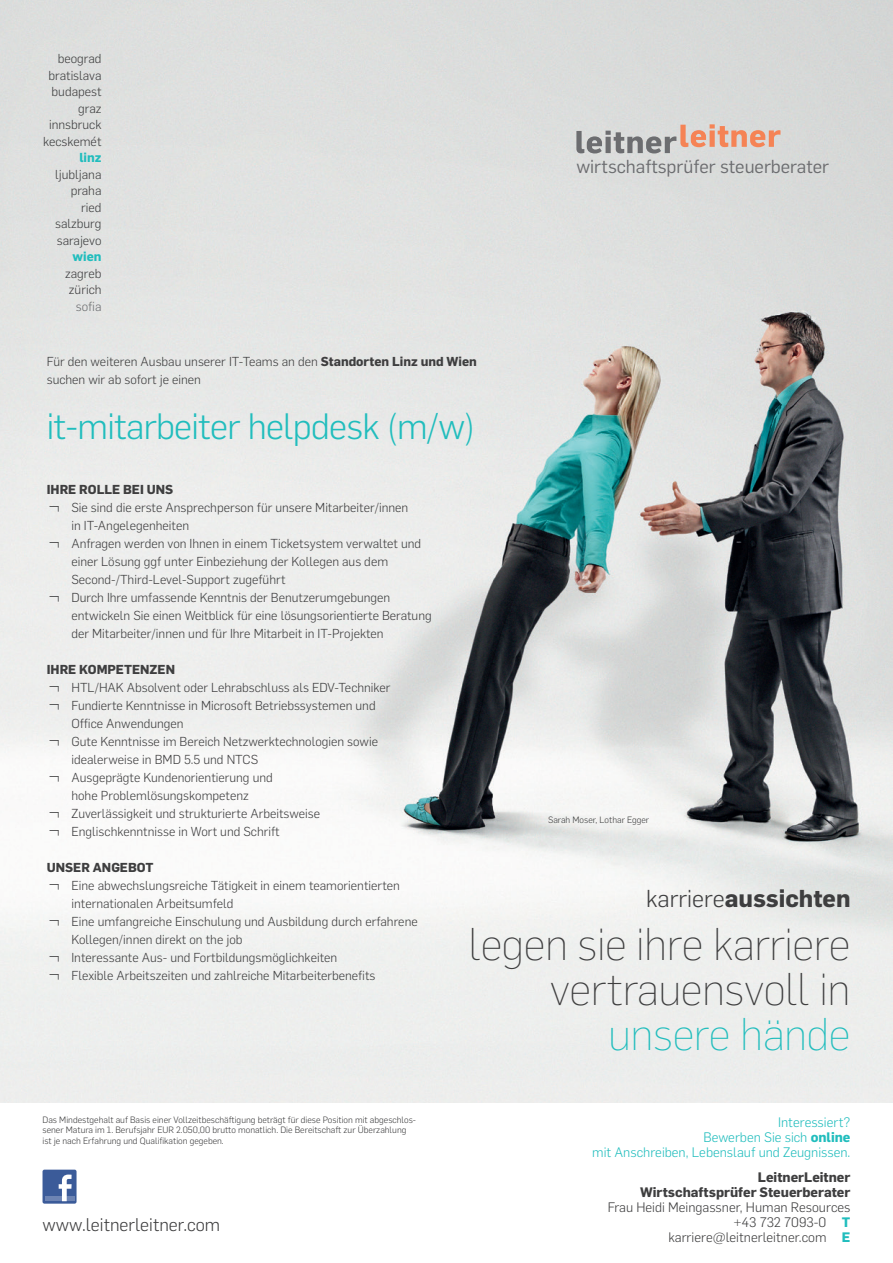
<style>
.page{position:relative;width:893px;height:1263px;background:#fff}
.page>*{position:absolute;margin:0;border:0;box-sizing:border-box;transform-origin:0 0}
.t1{font:200 45px/45px "Flama";letter-spacing:-.01em;color:#3e3e3f;text-align:right}
.t2{font:200 45px "Flama";letter-spacing:-.01em;color:#21bdbd}
.t3{font:300 36px "Flama";letter-spacing:-.02em;color:#21bdbd}
.t4{font:700 24px "Flama";color:#3e3e3f}
.t5{font:18.45px "Flama";color:#6c6d70}
.t6{font:300 18px "Flama";color:#3e3e3f}
.t7{font:300 13.5px/15px "Flama";color:#3e3e3f;text-align:right}
.t8{font:300 13.5px/15px "Flama";color:#21bdbd;text-align:right}
.t9{font:700 13.5px/15px "Flama";color:#3e3e3f;text-align:right}
.t10{font:300 12.75px/18px "Flama";color:#3e3e3f}
.t11{font:700 12.75px "Flama";color:#3e3e3f}
.t12{font:700 12.75px "Flama";color:#21bdbd}
.t13{font:300 12.75px "Flama";color:#6c6d70}
.t14{font:300 9px/10.5px "Flama";color:#3e3e3f}
.s1{font-weight:700}
.s2{font-weight:300}
.s3{font-weight:700;color:#21bdbd}
</style>
<div class="page">
<img style="left:0;top:0;width:893px;height:1103px">
<div style="left:43px;top:1169px;width:34px;height:35px;background:#3b5b99;border-radius:2px"></div>
<div style="left:45px;top:1196px;width:29px;height:5px;background:#6d84b3"></div>
<svg style="left:59px;top:1174px;width:13px;height:27px"></svg>
<svg style="left:576px;top:124px;width:204px;height:29px;background:#cbb9b0"></svg>
<svg style="left:50px;top:506px;width:9px;height:6px"></svg>
<svg style="left:50px;top:542px;width:9px;height:6px"></svg>
<svg style="left:50px;top:596px;width:9px;height:6px"></svg>
<svg style="left:50px;top:686px;width:9px;height:6px"></svg>
<svg style="left:50px;top:704px;width:9px;height:6px"></svg>
<svg style="left:50px;top:740px;width:9px;height:6px"></svg>
<svg style="left:50px;top:776px;width:9px;height:6px"></svg>
<svg style="left:50px;top:812px;width:9px;height:6px"></svg>
<svg style="left:50px;top:830px;width:9px;height:6px"></svg>
<svg style="left:50px;top:884px;width:9px;height:6px"></svg>
<svg style="left:50px;top:920px;width:9px;height:6px"></svg>
<svg style="left:50px;top:956px;width:9px;height:6px"></svg>
<svg style="left:50px;top:974px;width:9px;height:6px"></svg>
<p class="t10" style="left:43px;top:50px;width:60px;line-height:16.5px;text-align:right">beograd bratislava budapest graz innsbruck kecskemét</p>
<p class="t12" style="left:79px;top:148px;width:24px">linz</p>
<p class="t10" style="left:55px;top:165px;width:48px;line-height:16.5px;text-align:right">ljubljana praha ried salzburg sarajevo</p>
<p class="t12" style="left:72px;top:247px;width:31px">wien</p>
<p class="t10" style="left:65px;top:264px;width:38px;line-height:16.5px;text-align:center">zagreb zürich</p>
<p class="t13" style="left:76px;top:297px;width:27px">sofia</p>
<p class="t10" style="left:47px;top:352px;width:432px">Für den weiteren Ausbau unserer IT-Teams an den <span class="s1">Standorten Linz und Wien </span>suchen wir ab sofort je einen</p>
<h2 class="t3" style="left:47px;top:401px;width:430px">it-mitarbeiter helpdesk (m/w)</h2>
<h3 class="t5" style="left:576px;top:154px;width:254px">wirtschaftsprüfer steuerberater</h3>
<p class="t11" style="left:47px;top:480px;width:128px">IHRE ROLLE BEI UNS</p>
<p class="t10" style="left:71px;top:498px;width:338px">Sie sind die erste Ansprechperson für unsere Mitarbeiter/innen in IT-Angelegenheiten</p>
<p class="t10" style="left:71px;top:534px;width:351px">Anfragen werden von Ihnen in einem Ticketsystem verwaltet und einer Lösung ggf unter Einbeziehung der Kollegen aus dem<br>Second-/Third-Level-Support zugeführt</p>
<p class="t10" style="left:71px;top:588px;width:362px">Durch Ihre umfassende Kenntnis der Benutzerumgebungen entwickeln Sie einen Weitblick für eine lösungsorientierte Beratung der Mitarbeiter/innen und für Ihre Mitarbeit in IT-Projekten</p>
<p class="t11" style="left:47px;top:660px;width:130px">IHRE KOMPETENZEN</p>
<p class="t10" style="left:71px;top:678px;width:321px">HTL/HAK Absolvent oder Lehrabschluss als EDV-Techniker</p>
<p class="t10" style="left:71px;top:696px;width:306px">Fundierte Kenntnisse in Microsoft Betriebssystemen und<br>Office Anwendungen</p>
<p class="t10" style="left:71px;top:732px;width:308px">Gute Kenntnisse im Bereich Netzwerktechnologien sowie idealerweise in BMD 5.5 und NTCS</p>
<p class="t10" style="left:71px;top:768px;width:203px">Ausgeprägte Kundenorientierung und hohe Problemlösungskompetenz</p>
<p class="t10" style="left:71px;top:804px;width:250px">Zuverlässigkeit und strukturierte Arbeitsweise</p>
<p class="t10" style="left:71px;top:822px;width:210px">Englischkenntnisse in Wort und Schrift</p>
<p class="t11" style="left:47px;top:858px;width:108px">UNSER ANGEBOT</p>
<p class="t10" style="left:71px;top:876px;width:330px">Eine abwechslungsreiche Tätigkeit in einem teamorientierten internationalen Arbeitsumfeld</p>
<p class="t10" style="left:71px;top:912px;width:348px">Eine umfangreiche Einschulung und Ausbildung durch erfahrene<br>Kollegen/innen direkt on the job</p>
<p class="t10" style="left:71px;top:948px;width:267px">Interessante Aus- und Fortbildungsmöglichkeiten</p>
<p class="t10" style="left:71px;top:966px;width:306px">Flexible Arbeitszeiten und zahlreiche Mitarbeiterbenefits</p>
<p class="t14" style="left:43px;top:1114px;width:375px">Das Mindestgehalt auf Basis einer Vollzeitbeschäftigung beträgt für diese Position mit abgeschlos&shy;sener Matura im 1. Berufsjahr EUR 2.050,00 brutto monatlich. Die Bereitschaft zur Überzahlung ist je nach Erfahrung und Qualifikation gegeben.</p>
<h3 class="t6" style="left:43px;top:1213px;width:179px">www.leitnerleitner.com</h3>
<p class="t14" style="left:548px;top:814px;width:103px">Sarah Moser, Lothar Egger</p>
<h3 class="t4" style="left:646px;top:881px;width:206px"><span class="s2">karriere</span>aussichten</h3>
<h1 class="t1" style="left:469px;top:920px;width:383px">legen sie ihre karriere vertrauensvoll in</h1>
<h1 class="t2" style="left:608px;top:1005px;width:244px">unsere hände</h1>
<p class="t8" style="left:592px;top:1114px;width:260px">Interessiert?<br>Bewerben Sie sich <span class="s1">online<br></span>mit Anschreiben, Lebenslauf und Zeugnissen.</p>
<p class="t9" style="left:640px;top:1168px;width:212px">LeitnerLeitner<br>Wirtschaftsprüfer Steuerberater</p>
<p class="t7" style="left:608px;top:1199px;width:244px">Frau Heidi Meingassner, Human Resources +43 732 7093-0 <span class="s3">T </span>karriere@leitnerleitner.com <span class="s3">E</span></p>
</div>
